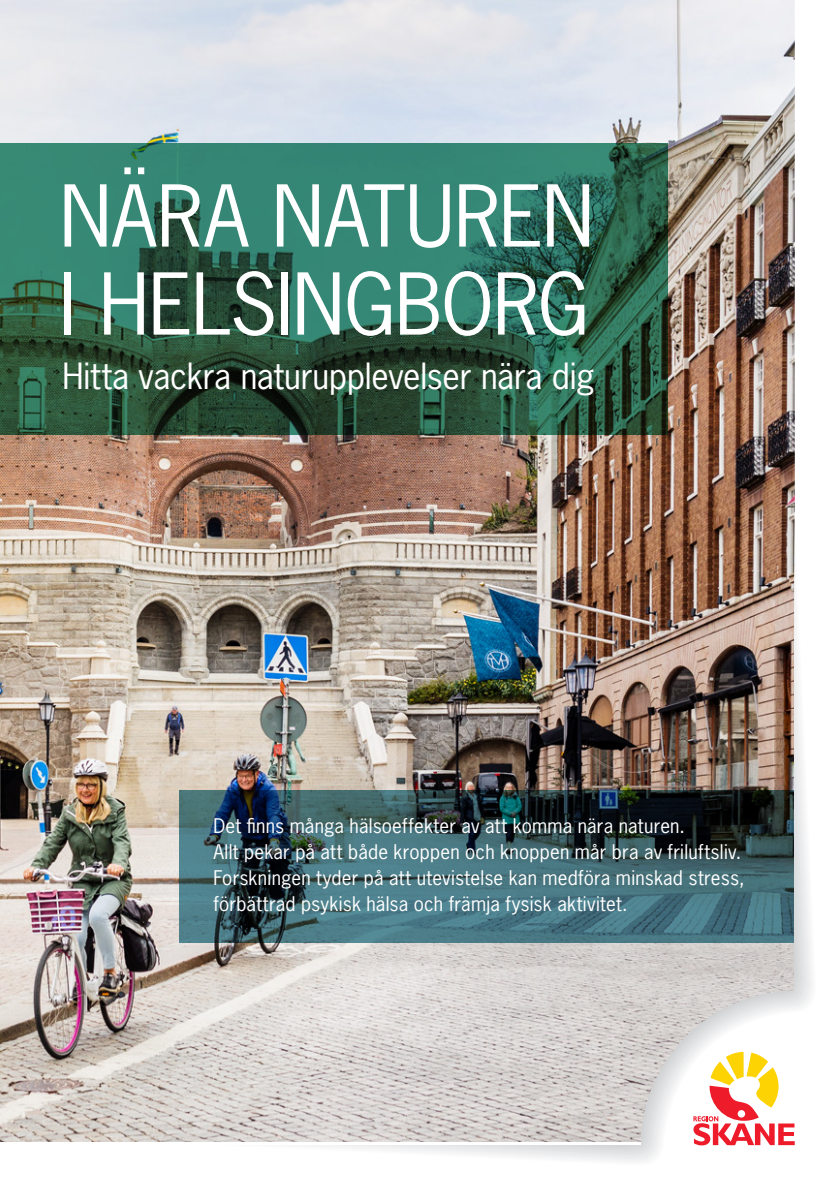
<style>
.page{position:relative;width:840px;height:1191px;background:#fff}
.page>*{position:absolute;margin:0;border:0;box-sizing:border-box;transform-origin:0 0}
.H1_RUBRIK_OMSLAG{font:80px "News Gothic Std";letter-spacing:-.005em;color:#fff}
.Styckeformat_1{font:34px "News Gothic Std";letter-spacing:-.005em;color:#fff}
.INGRESS_FRAMSIDA{font:19px/26px "News Gothic Std";letter-spacing:.01em;color:#fff}
</style>
<div class="page">
<img style="left:0;top:0;width:795px;height:1142px">
<img style="left:60px;top:492px;width:733px;height:652px">
<svg style="left:693px;top:1051px;width:101px;height:94px"></svg>
<h1 class="H1_RUBRIK_OMSLAG" style="left:60px;top:165px;width:535px">NÄRA NATUREN</h1>
<h1 class="H1_RUBRIK_OMSLAG" style="left:60px;top:253px;width:530px">I HELSINGBORG</h1>
<p class="Styckeformat_1" style="left:62px;top:354px;width:533px">Hitta vackra naturupplevelser nära dig</p>
<p class="INGRESS_FRAMSIDA" style="left:213px;top:812px;width:532px">Det finns många hälsoeffekter av att komma nära naturen.<br>Allt pekar på att både kroppen och knoppen mår bra av friluftsliv.<br>Forskningen tyder på att utevistelse kan medföra minskad stress, förbättrad psykisk hälsa och främja fysisk aktivitet.</p>
</div>
